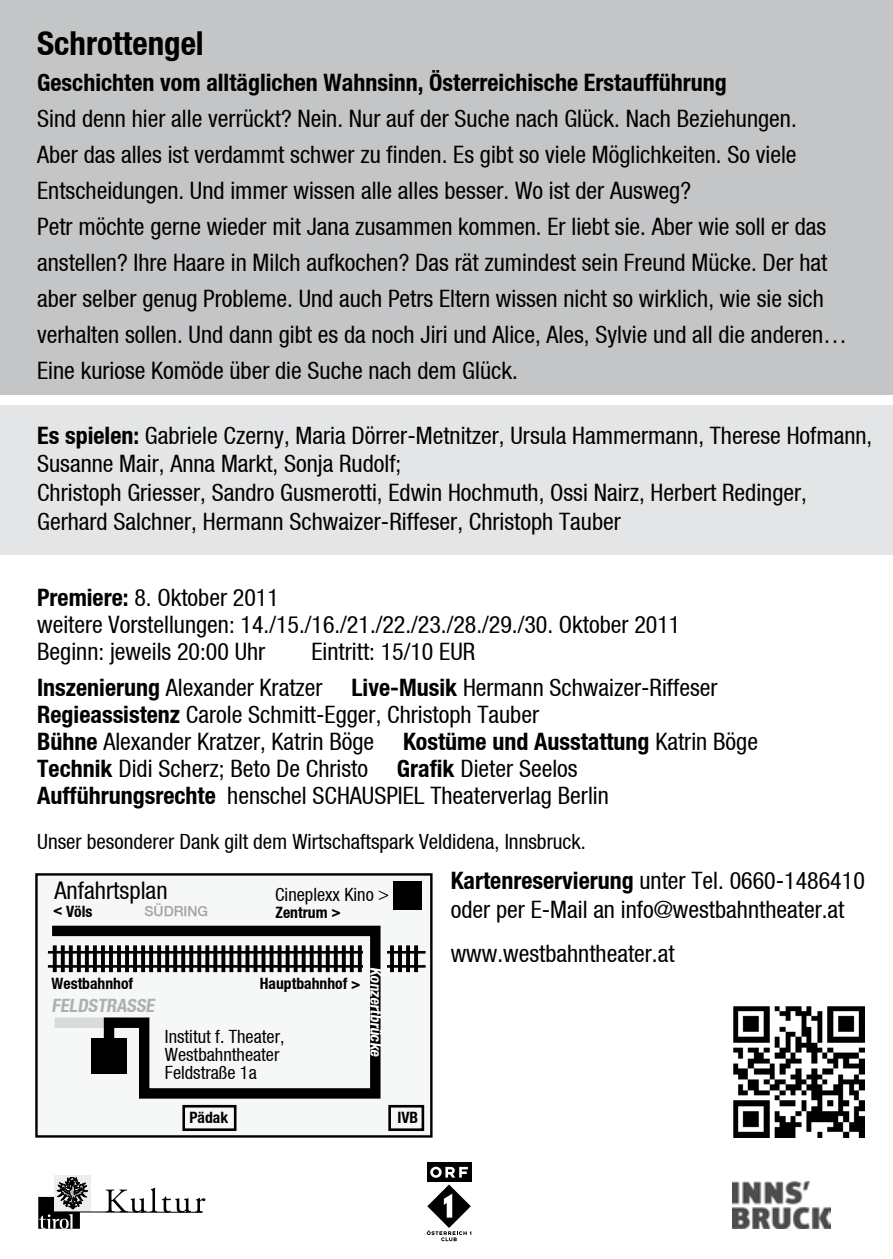
<style>
.page{position:relative;width:893px;height:1259px;background:#fff}
.page>*{position:absolute;margin:0;border:0;box-sizing:border-box;transform-origin:0 0}
.t1{font:33px "Helvetica Neue Bold Cond";color:#000}
.t2{font:24.3px "Helvetica Neue Cond";color:#000}
.t3{font:24px/36px "Helvetica Neue Cond";color:#000}
.t4{font:24px "Helvetica Neue Bold Cond";color:#000}
.t5{font:21px "Helvetica Neue Cond";color:#000}
.t6{font:18.3px/18.3px "Helvetica Neue Cond";color:#000}
.t7{font:18.3px "Helvetica Neue Bold Cond";color:#aeafb2}
.t8{font:15.6px "Helvetica Neue Bold Cond";color:#000}
.t9{font:15.6px "Helvetica Neue Bold Cond";color:#fff}
.t10{font:500 14.1px "Helvetica Neue";color:#a3a3a7}
.s1{font-family:"Helvetica Neue Bold Cond"}
</style>
<div class="page">
<div style="left:0;top:0;width:893px;height:394px;background:#c3c5c7"></div>
<div style="left:0;top:405px;width:893px;height:149px;background:#e3e5e6"></div>
<svg style="left:106px;top:1187px;width:99px;height:26px"></svg>
<div style="left:54px;top:1175px;width:37px;height:36px;background:#edeeef"></div>
<svg style="left:38px;top:1177px;width:50px;height:51px"></svg>
<hr style="left:54px;top:1211px;width:148px;height:1px;background:#000">
<div style="left:427px;top:1162px;width:44px;height:19px;background:#000"></div>
<svg style="left:430px;top:1166px;width:38px;height:11px"></svg>
<svg style="left:427px;top:1184px;width:44px;height:57px"></svg>
<img style="left:733px;top:1181px;width:97px;height:47px">
<div style="left:36px;top:874px;width:395px;height:262px;background:#f6f7f7"></div>
<div style="left:35px;top:873px;width:398px;height:264px;border:2px solid #000"></div>
<div style="left:394px;top:881px;width:28px;height:29px;background:#000"></div>
<hr style="left:48px;top:965px;width:378px;height:2px;background:#000">
<hr style="left:48px;top:951px;width:378px;height:2px;background:#000">
<hr style="left:390px;top:945px;width:4px;height:27px;background:#000">
<svg style="left:398px;top:945px;width:4px;height:27px"></svg>
<svg style="left:406px;top:945px;width:4px;height:27px"></svg>
<svg style="left:414px;top:945px;width:4px;height:27px"></svg>
<div style="left:363px;top:933px;width:24px;height:48px;background:#f6f7f7"></div>
<svg style="left:47px;top:925px;width:334px;height:174px"></svg>
<div style="left:182px;top:1105px;width:54px;height:26px;border:3px solid #000"></div>
<div style="left:388px;top:1105px;width:36px;height:26px;border:3px solid #000"></div>
<img style="left:733px;top:1006px;width:132px;height:131px">
<h1 class="t1" style="left:37px;top:23px;width:168px">Schrottengel</h1>
<p class="t4" style="left:37px;top:68px;width:691px">Geschichten vom alltäglichen Wahnsinn, Österreichische Erstaufführung</p>
<p class="t3" style="left:37px;top:100px;width:812px">Sind denn hier alle verrückt? Nein. Nur auf der Suche nach Glück. Nach Beziehungen.<br>Aber das alles ist verdammt schwer zu finden. Es gibt so viele Möglichkeiten. So viele Entscheidungen. Und immer wissen alle alles besser. Wo ist der Ausweg?<br>Petr möchte gerne wieder mit Jana zusammen kommen. Er liebt sie. Aber wie soll er das anstellen? Ihre Haare in Milch aufkochen? Das rät zumindest sein Freund Mücke. Der hat aber selber genug Probleme. Und auch Petrs Eltern wissen nicht so wirklich, wie sie sich verhalten sollen. Und dann gibt es da noch Jiri und Alice, Ales, Sylvie und all die anderen… Eine kuriose Komöde über die Suche nach dem Glück.</p>
<p class="t3" style="left:37px;top:420px;width:837px;line-height:28.8px"><span class="s1">Es spielen:</span> Gabriele Czerny, Maria Dörrer-Metnitzer, Ursula Hammermann, Therese Hofmann, Susanne Mair, Anna Markt, Sonja Rudolf;<br>Christoph Griesser, Sandro Gusmerotti, Edwin Hochmuth, Ossi Nairz, Herbert Redinger, Gerhard Salchner, Hermann Schwaizer-Riffeser, Christoph Tauber</p>
<p class="t3" style="left:37px;top:583px;width:645px;line-height:27px"><span class="s1">Premiere:</span> 8. Oktober 2011<br>weitere Vorstellungen: 14./15./16./21./22./23./28./29./30. Oktober 2011<br>Beginn: jeweils 20:00 Uhr</p>
<p class="t3" style="left:37px;top:633px;width:682px;text-indent:274px">Eintritt: 15/10 EUR<br><span class="s1">Inszenierung</span> Alexander Kratzer <span class="s1">Live-Musik</span> Hermann Schwaizer-Riffeser</p>
<p class="t3" style="left:37px;top:700px;width:722px;line-height:27px"><span class="s1">Regieassistenz</span> Carole Schmitt-Egger, Christoph Tauber<br><span class="s1">Bühne</span> Alexander Kratzer, Katrin Böge <span class="s1">Kostüme und Ausstattung</span> Katrin Böge <span class="s1">Technik</span> Didi Scherz; Beto De Christo <span class="s1">Grafik</span> Dieter Seelos <span class="s1">Aufführungsrechte</span> henschel SCHAUSPIEL Theaterverlag Berlin</p>
<p class="t5" style="left:37px;top:829px;width:550px">Unser besonderer Dank gilt dem Wirtschaftspark Veldidena, Innsbruck.</p>
<p class="t2" style="left:54px;top:876px;width:115px">Anfahrtsplan</p>
<p class="t6" style="left:275px;top:885px;width:115px">Cineplexx Kino &gt;</p>
<p class="t10" style="left:145px;top:903px;width:65px">SÜDRING</p>
<p class="t8" style="left:53px;top:901px;width:41px">&lt; Völs</p>
<p class="t8" style="left:276px;top:903px;width:67px">Zentrum &gt;</p>
<p class="t9" style="left:385px;top:967px;width:94px;rotate:90deg">Konzertbrücke</p>
<p class="t8" style="left:52px;top:974px;width:83px">Westbahnhof</p>
<p class="t8" style="left:260px;top:974px;width:102px">Hauptbahnhof &gt;</p>
<p class="t7" style="left:52px;top:994px;width:107px">FELDSTRASSE</p>
<p class="t6" style="left:165px;top:1027px;width:121px">Institut f. Theater,<br>Westbahntheater<br>Feldstraße 1a</p>
<p class="t8" style="left:189px;top:1108px;width:40px">Pädak</p>
<p class="t8" style="left:397px;top:1108px;width:22px">IVB</p>
<p class="t3" style="left:451px;top:866px;width:416px;line-height:28.8px"><span class="s1">Kartenreservierung</span> unter Tel. 0660-1486410 oder per E-Mail an info@westbahntheater.at</p>
<p class="t3" style="left:451px;top:935px;width:225px">www.westbahntheater.at</p>
</div>
